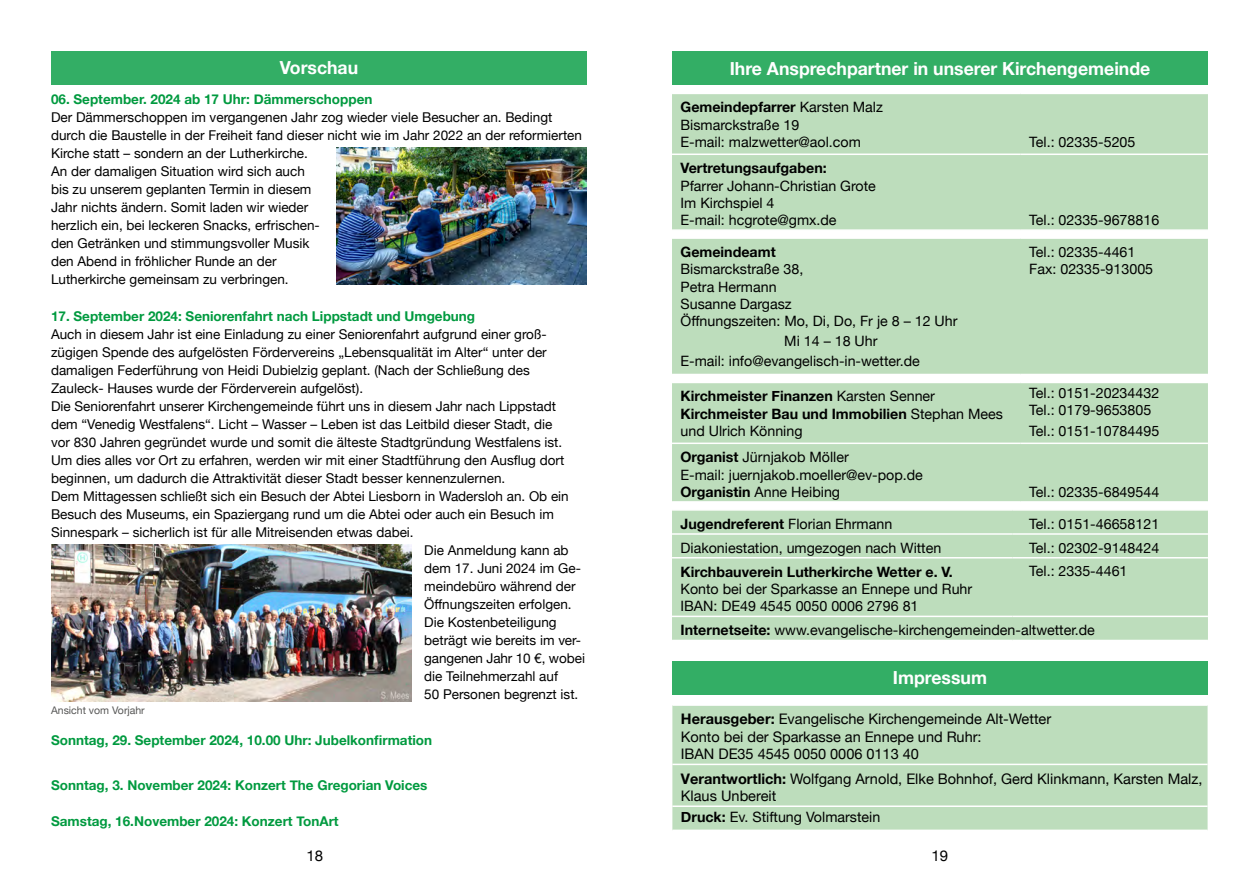
<style>
.page{position:relative;width:1259px;height:893px;background:#fff}
.page>*{position:absolute;margin:0;border:0;box-sizing:border-box;transform-origin:0 0}
.t1{font:700 18px "Helvetica Neue";color:#fff}
.t2{font:15px "Helvetica Neue";color:#000}
.t3{font:14.55px/17.4px "Helvetica Neue";color:#000}
.t4{font:14.25px/17.2px "Helvetica Neue";color:#000}
.t5{font:700 14.25px/17.2px "Helvetica Neue";color:#000}
.t6{font:13.5px/18px "Helvetica Neue";color:#000}
.t7{font:700 13.5px "Helvetica Neue";color:#009a3f}
.t8{font:10.5px "Helvetica Neue";color:#575756}
.s1{font-weight:700}
.s2{font-weight:400}
</style>
<div class="page">
<div style="left:672px;top:51px;width:536px;height:34px;background:#33ae65"></div>
<div style="left:672px;top:661px;width:536px;height:33px;background:#33ae65"></div>
<div style="left:672px;top:239px;width:536px;height:135px;background:#bdddbc"></div>
<div style="left:672px;top:94px;width:536px;height:135px;background:#bdddbc"></div>
<hr style="left:672px;top:154px;width:348px;height:1px;background:#fff">
<hr style="left:1020px;top:154px;width:188px;height:1px;background:#fff">
<div style="left:672px;top:383px;width:536px;height:118px;background:#bdddbc"></div>
<hr style="left:672px;top:443px;width:348px;height:1px;background:#fff">
<hr style="left:1020px;top:443px;width:188px;height:1px;background:#fff">
<div style="left:672px;top:511px;width:536px;height:129px;background:#bdddbc"></div>
<hr style="left:672px;top:616px;width:340px;height:1px;background:#fff">
<hr style="left:1012px;top:616px;width:196px;height:1px;background:#fff">
<hr style="left:672px;top:533px;width:340px;height:2px;background:#fff">
<hr style="left:1012px;top:533px;width:196px;height:2px;background:#fff">
<hr style="left:672px;top:557px;width:340px;height:1px;background:#fff">
<hr style="left:1012px;top:557px;width:196px;height:1px;background:#fff">
<div style="left:672px;top:706px;width:535px;height:124px;background:#bdddbc"></div>
<hr style="left:672px;top:764px;width:535px;height:1px;background:#fff">
<hr style="left:672px;top:805px;width:535px;height:2px;background:#fff">
<div style="left:51px;top:51px;width:536px;height:34px;background:#33ae65"></div>
<img style="left:336px;top:148px;width:251px;height:137px">
<img style="left:51px;top:545px;width:360px;height:157px">
<h1 class="t1" style="left:280px;top:54px;width:80px">Vorschau</h1>
<p class="t7" style="left:51px;top:88px;width:323px">06. September. 2024 ab 17 Uhr: Dämmerschoppen</p>
<p class="t6" style="left:51px;top:109px;width:532px">Der Dämmerschoppen im vergangenen Jahr zog wieder viele Besucher an. Bedingt durch die Baustelle in der Freiheit fand dieser nicht wie im Jahr 2022 an der reformierten Kirche statt – sondern an der Lutherkirche.<br>An der damaligen Situation wird sich auch<br>bis zu unserem geplanten Termin in diesem<br>Jahr nichts ändern. Somit laden wir wieder<br>herzlich ein, bei leckeren Snacks, erfrischen-<br>den Getränken und stimmungsvoller Musik<br>den Abend in fröhlicher Runde an der<br>Lutherkirche gemeinsam zu verbringen.</p>
<p class="t7" style="left:51px;top:306px;width:426px">17. September 2024: Seniorenfahrt nach Lippstadt und Umgebung</p>
<p class="t6" style="left:51px;top:326px;width:497px">Auch in diesem Jahr ist eine Einladung zu einer Seniorenfahrt aufgrund einer groß-</p>
<p class="t6" style="left:51px;top:344px;width:497px">zügigen Spende des aufgelösten Fördervereins „Lebensqualität im Alter“ unter der</p>
<p class="t6" style="left:51px;top:362px;width:480px">damaligen Federführung von Heidi Dubielzig geplant. (Nach der Schließung des</p>
<p class="t6" style="left:51px;top:380px;width:314px">Zauleck- Hauses wurde der Förderverein aufgelöst).</p>
<p class="t6" style="left:51px;top:398px;width:506px">Die Seniorenfahrt unserer Kirchengemeinde führt uns in diesem Jahr nach Lippstadt</p>
<p class="t6" style="left:51px;top:416px;width:503px">dem “Venedig Westfalens“. Licht – Wasser – Leben ist das Leitbild dieser Stadt, die</p>
<p class="t6" style="left:51px;top:434px;width:513px">vor 830 Jahren gegründet wurde und somit die älteste Stadtgründung Westfalens ist.</p>
<p class="t6" style="left:51px;top:452px;width:515px">Um dies alles vor Ort zu erfahren, werden wir mit einer Stadtführung den Ausflug dort</p>
<p class="t6" style="left:51px;top:470px;width:456px">beginnen, um dadurch die Attraktivität dieser Stadt besser kennenzulernen.</p>
<p class="t6" style="left:51px;top:488px;width:519px">Dem Mittagessen schließt sich ein Besuch der Abtei Liesborn in Wadersloh an. Ob ein</p>
<p class="t6" style="left:51px;top:506px;width:504px">Besuch des Museums, ein Spaziergang rund um die Abtei oder auch ein Besuch im</p>
<p class="t6" style="left:51px;top:524px;width:364px">Sinnespark – sicherlich ist für alle Mitreisenden etwas dabei.</p>
<p class="t6" style="left:424px;top:542px;width:146px">Die Anmeldung kann ab</p>
<p class="t6" style="left:424px;top:560px;width:158px">dem 17. Juni 2024 im Ge-</p>
<p class="t6" style="left:424px;top:578px;width:153px">meindebüro während der</p>
<p class="t6" style="left:424px;top:596px;width:149px">Öffnungszeiten erfolgen.</p>
<p class="t6" style="left:424px;top:614px;width:134px">Die Kostenbeteiligung</p>
<p class="t6" style="left:424px;top:632px;width:158px">beträgt wie bereits im ver-</p>
<p class="t6" style="left:424px;top:650px;width:162px">gangenen Jahr 10 €, wobei</p>
<p class="t6" style="left:424px;top:668px;width:135px">die Teilnehmerzahl auf</p>
<p class="t6" style="left:424px;top:686px;width:156px">50 Personen begrenzt ist.</p>
<p class="t7" style="left:51px;top:730px;width:383px">Sonntag, 29. September 2024, 10.00 Uhr: Jubelkonfirmation</p>
<p class="t7" style="left:51px;top:774px;width:378px">Sonntag, 3. November 2024: Konzert The Gregorian Voices</p>
<p class="t7" style="left:51px;top:810px;width:289px">Samstag, 16.November 2024: Konzert TonArt</p>
<p class="t8" style="left:51px;top:703px;width:95px">Ansicht vom Vorjahr</p>
<h1 class="t1" style="left:729px;top:54px;width:422px">Ihre Ansprechpartner in unserer Kirchengemeinde</h1>
<p class="t4" style="left:680px;top:100px;width:204px"><span class="s1">Gemeindepfarrer</span> Karsten Malz<br>Bismarckstraße 19<br>E-mail: malzwetter@aol.com</p>
<p class="t5" style="left:680px;top:160px;width:148px">Vertretungsaufgaben:</p>
<p class="t4" style="left:680px;top:178px;width:197px">Pfarrer Johann-Christian Grote<br>Im Kirchspiel 4<br>E-mail: hcgrote@gmx.de</p>
<p class="t5" style="left:680px;top:244px;width:97px">Gemeindeamt</p>
<p class="t4" style="left:680px;top:261px;width:278px">Bismarckstraße 38,<br>Petra Hermann<br>Susanne Dargasz<br>Öffnungszeiten: Mo, Di, Do, Fr je 8 – 12 Uhr</p>
<p class="t4" style="left:784px;top:333px;width:95px">Mi 14 – 18 Uhr</p>
<p class="t4" style="left:680px;top:353px;width:241px">E-mail: info@evangelisch-in-wetter.de</p>
<p class="t4" style="left:1029px;top:134px;width:108px">Tel.: 02335-5205</p>
<p class="t4" style="left:1029px;top:212px;width:131px">Tel.: 02335-9678816</p>
<p class="t4" style="left:1029px;top:244px;width:125px">Tel.: 02335-4461<br>Fax: 02335-913005</p>
<p class="t5" style="left:680px;top:388px;width:324px">Kirchmeister Finanzen <span class="s2">Karsten Senner<br></span>Kirchmeister Bau und Immobilien <span class="s2">Stephan Mees und Ulrich Könning</span></p>
<p class="t4" style="left:1029px;top:385px;width:131px">Tel.: 0151-20234432<br>Tel.: 0179-9653805</p>
<p class="t4" style="left:1029px;top:423px;width:131px">Tel.: 0151-10784495</p>
<p class="t4" style="left:680px;top:449px;width:244px"><span class="s1">Organist</span> Jürnjakob Möller<br>E-mail: juernjakob.moeller@ev-pop.de<br><span class="s1">Organistin</span> Anne Heibing</p>
<p class="t4" style="left:1029px;top:484px;width:131px">Tel.: 02335-6849544</p>
<p class="t5" style="left:680px;top:516px;width:213px">Jugendreferent <span class="s2">Florian Ehrmann</span></p>
<p class="t4" style="left:1029px;top:516px;width:131px">Tel.: 0151-46658121</p>
<p class="t4" style="left:680px;top:540px;width:262px">Diakoniestation, umgezogen nach Witten</p>
<p class="t4" style="left:1029px;top:540px;width:131px">Tel.: 02302-9148424</p>
<p class="t5" style="left:680px;top:563px;width:274px">Kirchbauverein Lutherkirche Wetter e. V.</p>
<p class="t4" style="left:680px;top:581px;width:293px">Konto bei der Sparkasse an Ennepe und Ruhr<br>IBAN: DE49 4545 0050 0006 2796 81</p>
<p class="t4" style="left:1029px;top:564px;width:100px">Tel.: 2335-4461</p>
<p class="t4" style="left:680px;top:622px;width:416px"><span class="s1">Internetseite:</span> www.evangelische-kirchengemeinden-altwetter.de</p>
<h1 class="t1" style="left:893px;top:664px;width:96px">Impressum</h1>
<p class="t3" style="left:681px;top:711px;width:372px"><span class="s1">Herausgeber:</span> Evangelische Kirchengemeinde Alt-Wetter<br>Konto bei der Sparkasse an Ennepe und Ruhr:<br>IBAN DE35 4545 0050 0006 0113 40</p>
<p class="t3" style="left:681px;top:771px;width:523px"><span class="s1">Verantwortlich:</span> Wolfgang Arnold, Elke Bohnhof, Gerd Klinkmann, Karsten Malz,<br>Klaus Unbereit</p>
<p class="t4" style="left:681px;top:809px;width:201px"><span class="s1">Druck:</span> Ev. Stiftung Volmarstein</p>
<p class="t2" style="left:306px;top:844px;width:18px">18</p>
<p class="t2" style="left:931px;top:844px;width:18px">19</p>
</div>
